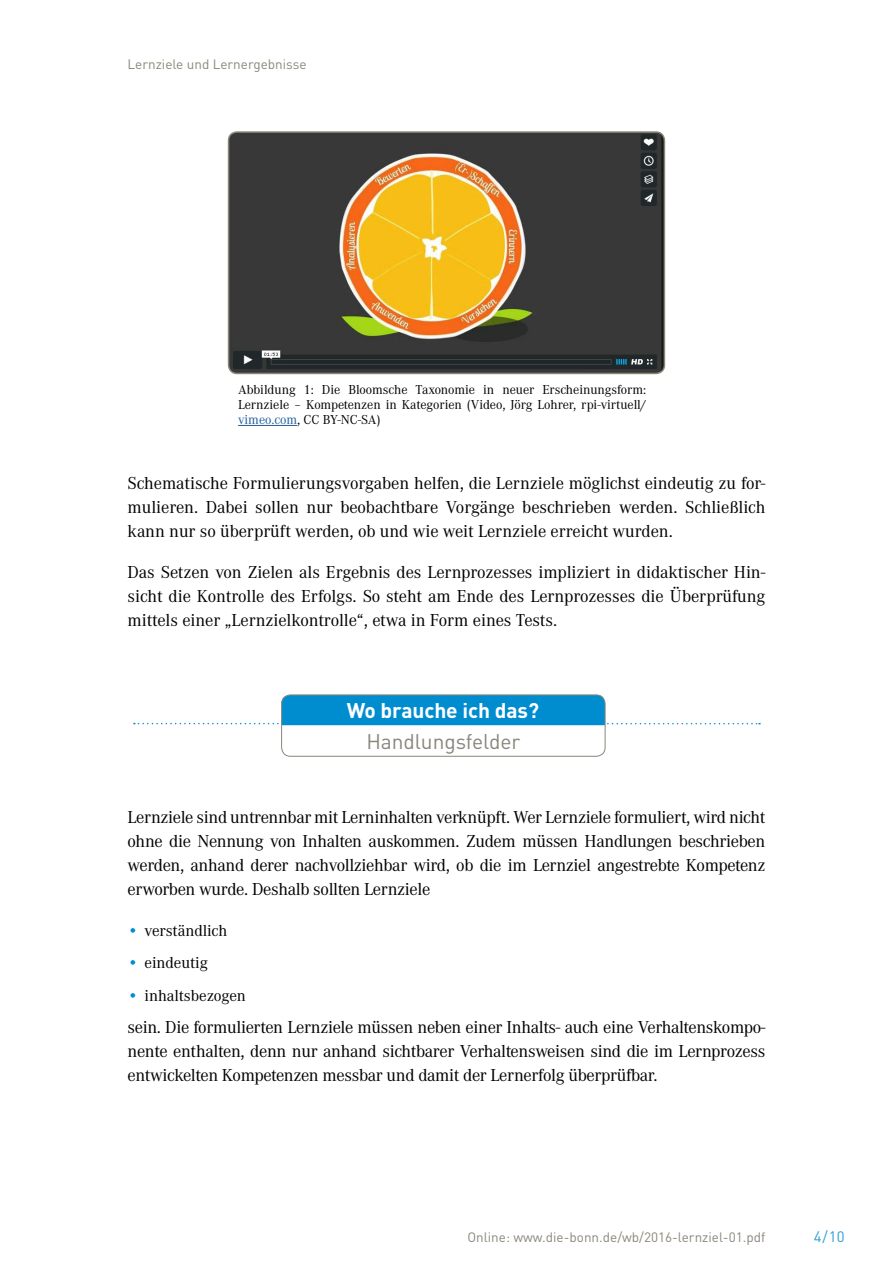
<style>
.page{position:relative;width:893px;height:1263px;background:#fff}
.page>*{position:absolute;margin:0;border:0;box-sizing:border-box;transform-origin:0 0}
.t1{font:700 21px "DIN Pro";letter-spacing:-.005em;color:#fff}
.t2{font:21px "DIN Pro";letter-spacing:-.005em;color:#8a867a}
.t3{font:18px/24px "Corporate A";letter-spacing:-.02em;color:#000;text-align:justify}
.t4{font:16.5px "Corporate A";letter-spacing:-.005em;color:#000}
.t5{font:15px "DIN Pro";color:#309dd7}
.t6{font:13.5px/15px "Corporate A";letter-spacing:-.005em;color:#000;text-align:justify}
.t7{font:13.5px "DIN Pro";color:#8a867a}
.s1{color:#215e9e}
.s2{color:#008dd0}
</style>
<div class="page">
<hr style="left:238px;top:425px;width:59px;height:1px;background:#215e9e">
<img style="left:229px;top:132px;width:435px;height:241px">
<div style="left:228px;top:131px;width:437px;height:243px;border:2px solid #8a867a;border-radius:9px"></div>
<div style="left:281px;top:694px;width:324px;height:63px;border:1px solid #8a867a;border-radius:9px"></div>
<svg style="left:134px;top:695px;width:626px;height:30px"></svg>
<p class="t7" style="left:128px;top:53px;width:181px">Lernziele und Lernergebnisse</p>
<p class="t6" style="left:238px;top:382px;width:410px">Abbildung 1: Die Bloomsche Taxonomie in neuer Erscheinungsform:<br>Lernziele – Kompetenzen in Kategorien (Video, Jörg Lohrer, rpi-virtuell/ <span class="s1">vimeo.com</span>, CC BY-NC-SA)</p>
<p class="t3" style="left:128px;top:471px;width:639px">Schematische Formulierungsvorgaben helfen, die Lernziele möglichst eindeutig zu for&shy;mulieren. Dabei sollen nur beobachtbare Vorgänge beschrieben werden. Schließlich kann nur so überprüft werden, ob und wie weit Lernziele erreicht wurden.</p>
<p class="t3" style="left:128px;top:560px;width:639px">Das Setzen von Zielen als Ergebnis des Lernprozesses impliziert in didaktischer Hin&shy;sicht die Kontrolle des Erfolgs. So steht am Ende des Lernprozesses die Überprüfung mittels einer „Lernzielkontrolle“, etwa in Form eines Tests.</p>
<p class="t1" style="left:347px;top:693px;width:194px">Wo brauche ich das?</p>
<p class="t2" style="left:366px;top:724px;width:155px">Handlungsfelder</p>
<p class="t3" style="left:128px;top:805px;width:639px">Lernziele sind untrennbar mit Lerninhalten verknüpft. Wer Lernziele formuliert, wird nicht ohne die Nennung von Inhalten auskommen. Zudem müssen Handlungen beschrieben werden, anhand derer nachvollziehbar wird, ob die im Lernziel angestrebte Kompetenz erworben wurde. Deshalb sollten Lernziele</p>
<p class="t4" style="left:128px;top:921px;width:101px"><span class="s2">•</span> verständlich</p>
<p class="t4" style="left:128px;top:954px;width:82px"><span class="s2">•</span> eindeutig</p>
<p class="t4" style="left:128px;top:986px;width:120px"><span class="s2">•</span> inhaltsbezogen</p>
<p class="t3" style="left:128px;top:1016px;width:639px">sein. Die formulierten Lernziele müssen neben einer Inhalts- auch eine Verhaltenskompo&shy;nente enthalten, denn nur anhand sichtbarer Verhaltensweisen sind die im Lernprozess entwickelten Kompetenzen messbar und damit der Lernerfolg überprüfbar.</p>
<p class="t7" style="left:467px;top:1227px;width:299px">Online: www.die-bonn.de/wb/2016-lernziel-01.pdf</p>
<p class="t5" style="left:814px;top:1225px;width:32px">4/10</p>
</div>
